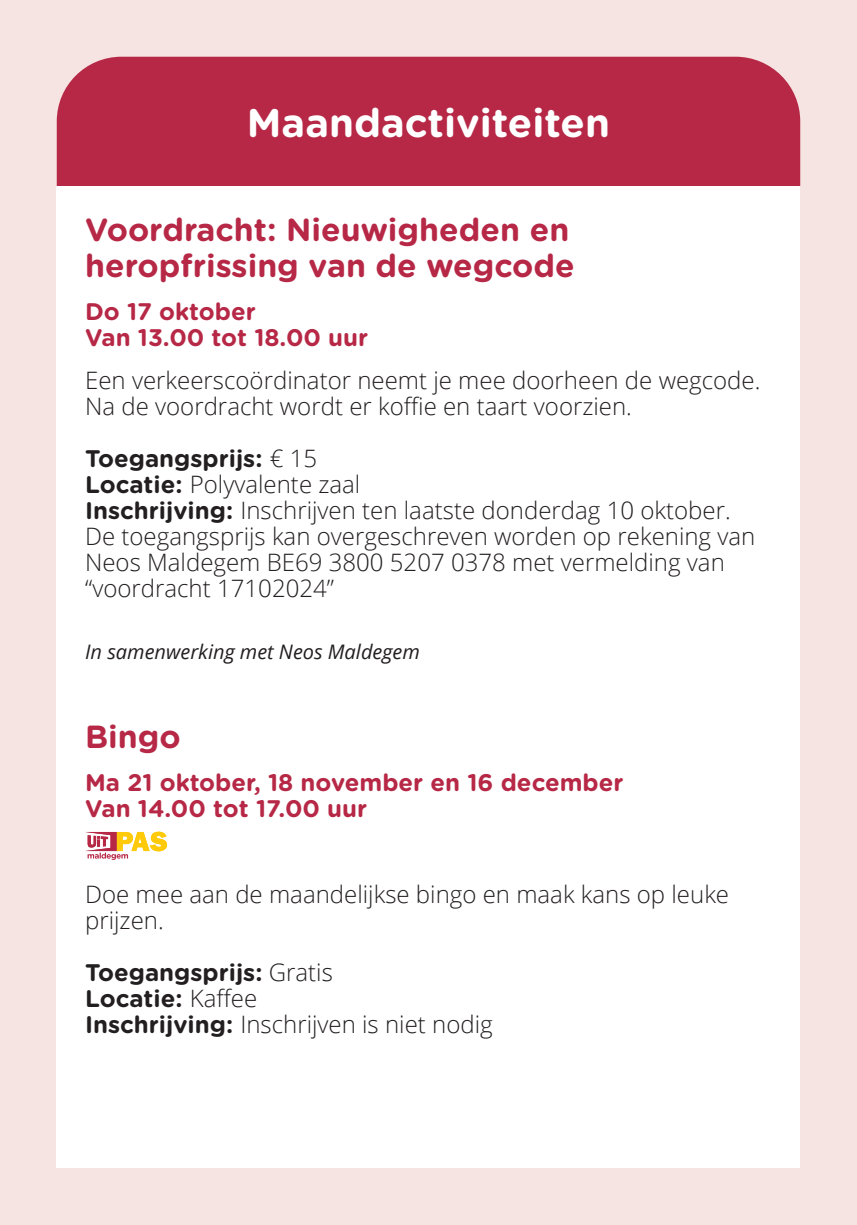
<style>
.page{position:relative;width:857px;height:1225px;background:#fff}
.page>*{position:absolute;margin:0;border:0;box-sizing:border-box;transform-origin:0 0}
.t1{font:700 40px "Gotham Rounded";color:#fff}
.t2{font:700 32px/36px "Gotham Rounded";color:#b62846}
.t3{font:300 24px/26px "Open Sans";color:#231f20}
.t4{font:700 24px/26px "Gotham Rounded";color:#b62846}
.t5{font:700 24px/26px "Gotham Rounded";color:#231f20}
.t6{font:italic 20px "Open Sans";color:#231f20}
.s1{font-family:"Open Sans";font-weight:300}
.s2{font-family:"Gotham Rounded";font-weight:700}
</style>
<div class="page">
<div style="left:0;top:0;width:856px;height:1225px;background:#f5e4e1"></div>
<hr style="left:856px;top:0;width:1px;height:1225px;background:#f5e4e1">
<div style="left:57px;top:57px;width:742px;height:129px;background:#b62846"></div>
<div style="left:57px;top:187px;width:742px;height:981px;background:#fff"></div>
<svg style="left:85px;top:831px;width:82px;height:29px"></svg>
<h1 class="t1" style="left:247px;top:94px;width:364px">Maandactiviteiten</h1>
<h2 class="t2" style="left:85px;top:210px;width:491px">Voordracht: Nieuwigheden en heropfrissing van de wegcode</h2>
<p class="t4" style="left:85px;top:297px;width:284px">Do 17 oktober<br>Van 13.00 tot 18.00 uur</p>
<p class="t3" style="left:85px;top:366px;width:676px">Een verkeerscoördinator neemt je mee doorheen de wegcode.<br>Na de voordracht wordt er koffie en taart voorzien.</p>
<p class="t5" style="left:85px;top:444px;width:233px">Toegangsprijs: <span class="s1">€ 15</span></p>
<p class="t3" style="left:85px;top:470px;width:671px"><span class="s2">Locatie:</span> Polyvalente zaal<br><span class="s2">Inschrijving:</span> Inschrijven ten laatste donderdag 10 oktober.<br>De toegangsprijs kan overgeschreven worden op rekening van Neos Maldegem BE69 3800 5207 0378 met vermelding van “voordracht 17102024”</p>
<p class="t6" style="left:85px;top:638px;width:336px">In samenwerking met Neos Maldegem</p>
<h2 class="t2" style="left:85px;top:717px;width:97px">Bingo</h2>
<p class="t4" style="left:85px;top:768px;width:539px">Ma 21 oktober, 18 november en 16 december<br>Van 14.00 tot 17.00 uur</p>
<p class="t3" style="left:85px;top:880px;width:645px">Doe mee aan de maandelijkse bingo en maak kans op leuke prijzen.</p>
<p class="t5" style="left:85px;top:958px;width:249px">Toegangsprijs: <span class="s1">Gratis<br></span>Locatie: <span class="s1">Kaffee</span></p>
<p class="t3" style="left:85px;top:1010px;width:409px"><span class="s2">Inschrijving:</span> Inschrijven is niet nodig</p>
</div>
